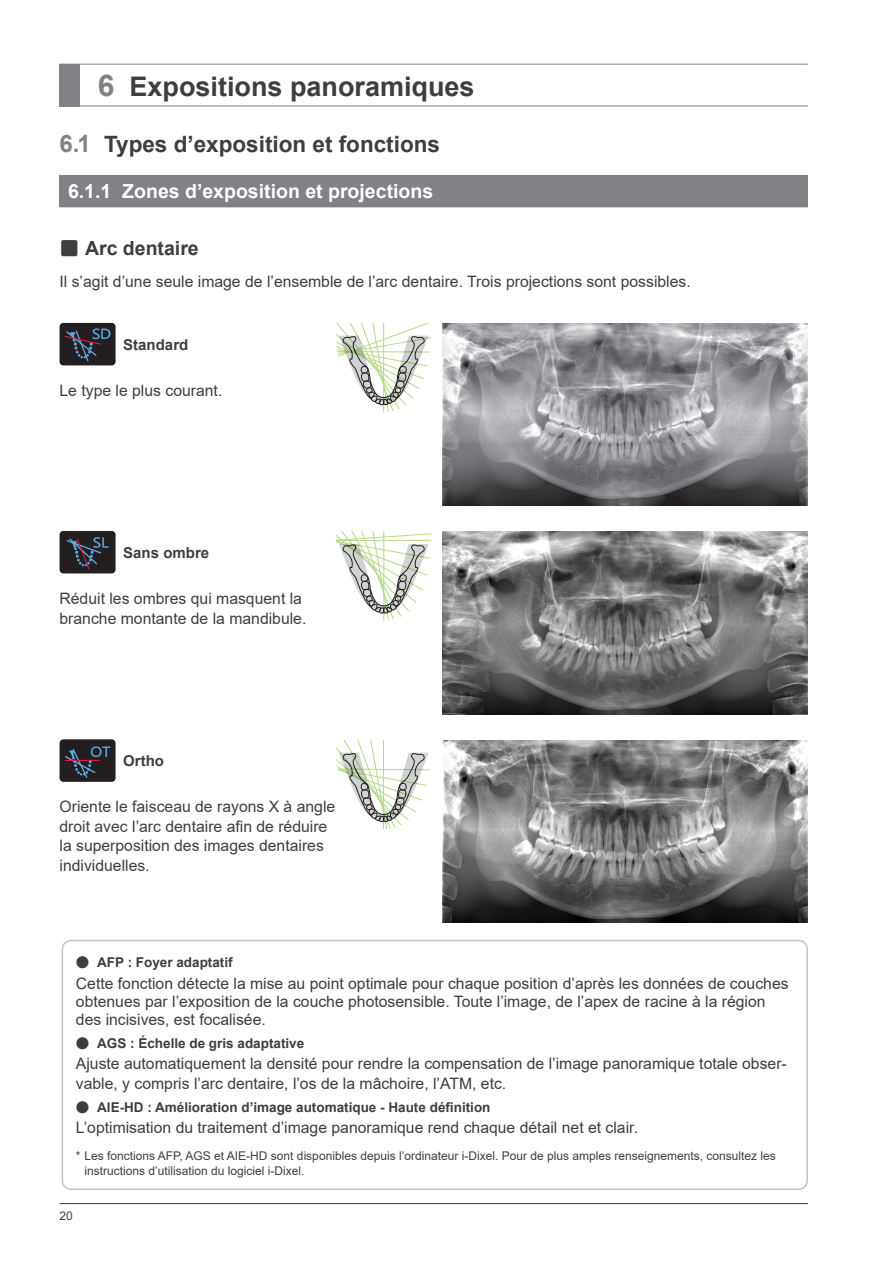
<style>
.page{position:relative;width:893px;height:1263px;background:#fff}
.page>*{position:absolute;margin:0;border:0;box-sizing:border-box;transform-origin:0 0}
.t1{font:700 27px "Arial";color:#3e3e3f}
.t2{font:700 22.5px "Arial";color:#3e3e3f}
.t3{font:700 19.5px "Arial";color:#fff}
.t4{font:700 19.5px "Arial";color:#3e3e3f}
.t5{font:15.75px/19.5px "Arial";color:#3e3e3f}
.t6{font:700 15px "Arial";color:#3e3e3f}
.t7{font:700 13.5px "Arial";color:#3e3e3f}
.t8{font:12px/15px "Arial";color:#3e3e3f}
.s1{font-size:30px;color:#808285}
.s2{font-size:24px;color:#808285}
.s3{font-family:"Meiryo";font-weight:400}
</style>
<div class="page">
<hr style="left:60px;top:1203px;width:748px;height:1px;background:#3e3e3f">
<hr style="left:60px;top:106px;width:748px;height:1px;background:#808285">
<div style="left:60px;top:64px;width:20px;height:42px;background:#808285"></div>
<hr style="left:60px;top:64px;width:748px;height:1px;background:#808285">
<img style="left:442px;top:323px;width:366px;height:183px">
<svg style="left:336px;top:323px;width:96px;height:89px"></svg>
<img style="left:442px;top:531px;width:366px;height:183px">
<img style="left:442px;top:740px;width:366px;height:182px">
<svg style="left:335px;top:531px;width:97px;height:89px"></svg>
<svg style="left:336px;top:740px;width:94px;height:89px"></svg>
<div style="left:60px;top:323px;width:56px;height:42px;background:#231f20;border-radius:4px"></div>
<svg style="left:65px;top:328px;width:45px;height:33px"></svg>
<div style="left:60px;top:531px;width:56px;height:42px;background:#231f20;border-radius:4px"></div>
<svg style="left:67px;top:537px;width:41px;height:32px"></svg>
<div style="left:60px;top:739px;width:56px;height:43px;background:#231f20;border-radius:4px"></div>
<svg style="left:65px;top:746px;width:45px;height:32px"></svg>
<hr style="left:65px;top:760px;width:35px;height:1px;background:#ed1845">
<div style="left:60px;top:176px;width:748px;height:31px;background:#808285"></div>
<div style="left:62px;top:940px;width:746px;height:250px;border:2px solid #c2c3c6;border-radius:9px"></div>
<h1 class="t1" style="left:98px;top:67px;width:378px"><span class="s1">6</span> Expositions panoramiques</h1>
<h2 class="t2" style="left:60px;top:129px;width:382px"><span class="s2">6.1</span> Types d’exposition et fonctions</h2>
<p class="t3" style="left:68px;top:178px;width:367px">6.1.1 Zones d’exposition et projections</p>
<p class="t4" style="left:60px;top:234px;width:141px"><span class="s3">㇞</span> Arc dentaire</p>
<p class="t5" style="left:60px;top:271px;width:633px">Il s’agit d’une seule image de l’ensemble de l’arc dentaire. Trois projections sont possibles.</p>
<p class="t6" style="left:123px;top:334px;width:67px">Standard</p>
<p class="t5" style="left:60px;top:381px;width:164px">Le type le plus courant.</p>
<p class="t6" style="left:123px;top:542px;width:87px">Sans ombre</p>
<p class="t5" style="left:60px;top:589px;width:248px">Réduit les ombres qui masquent la branche montante de la mandibule.</p>
<p class="t6" style="left:123px;top:750px;width:42px">Ortho</p>
<p class="t5" style="left:60px;top:797px;width:277px">Oriente le faisceau de rayons X à angle droit avec l’arc dentaire afin de réduire la superposition des images dentaires individuelles.</p>
<p class="t7" style="left:76px;top:953px;width:158px"><span class="s3">ⶤ</span> AFP : Foyer adaptatif</p>
<p class="t5" style="left:76px;top:974px;width:714px;line-height:18px">Cette fonction détecte la mise au point optimale pour chaque position d’après les données de couches obtenues par l’exposition de la couche photosensible. Toute l’image, de l’apex de racine à la région des incisives, est focalisée.</p>
<p class="t7" style="left:76px;top:1033px;width:230px"><span class="s3">ⶤ</span> AGS : Échelle de gris adaptative</p>
<p class="t5" style="left:76px;top:1054px;width:712px">Ajuste automatiquement la densité pour rendre la compensation de l’image panoramique totale obser&shy;vable, y compris l’arc dentaire, l’os de la mâchoire, l’ATM, etc.</p>
<p class="t7" style="left:76px;top:1097px;width:416px"><span class="s3">ⶤ</span> AIE-HD : Amélioration d’image automatique - Haute définition</p>
<p class="t5" style="left:76px;top:1118px;width:564px">L’optimisation du traitement d’image panoramique rend chaque détail net et clair.</p>
<p class="t8" style="left:84px;top:1148px;width:693px;text-indent:-9px">* Les fonctions AFP, AGS et AIE-HD sont disponibles depuis l’ordinateur i-Dixel. Pour de plus amples renseignements, consultez les instructions d’utilisation du logiciel i-Dixel.</p>
<p class="t8" style="left:60px;top:1208px;width:15px">20</p>
</div>
